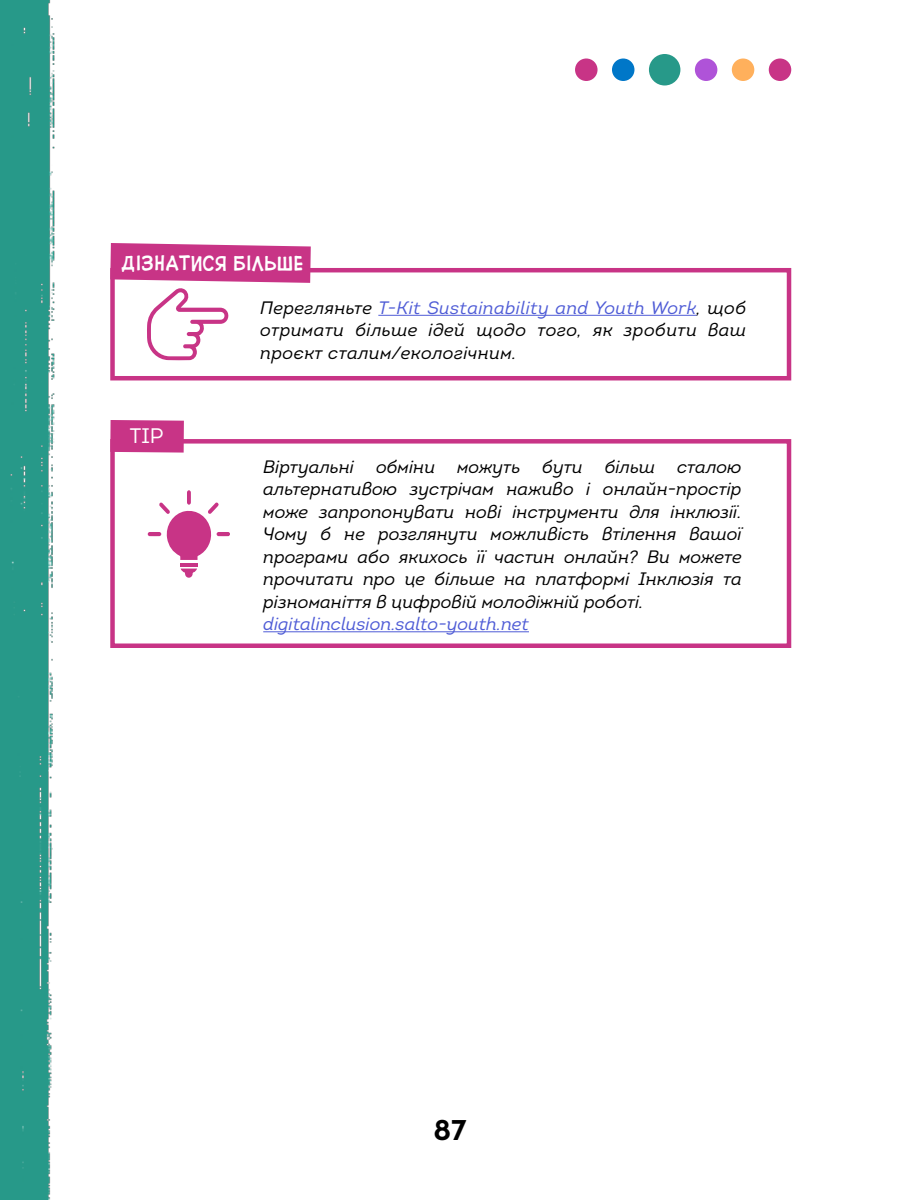
<style>
.page{position:relative;width:900px;height:1200px;background:#fff}
.page>*{position:absolute;margin:0;border:0;box-sizing:border-box;transform-origin:0 0}
.t1{font:700 28.5px "Intro";color:#000}
.t2{font:21px "Intro";color:#fff}
.t3{font:19.5px "V 10 Cent Comics";color:#fff}
.t4{font:italic 18px/22.5px "Intro";letter-spacing:.005em;color:#000;text-align:justify}
.t5{font:italic 18px "Intro";color:#4f5cd6}
.s1{color:#4f5cd6}
</style>
<div class="page">
<img style="left:0;top:0;width:792px;height:1200px">
<hr style="left:378px;top:315px;width:319px;height:1px;background:#4f5cd6">
<div style="left:110px;top:268px;width:681px;height:112px;border:4px solid #c83486"></div>
<hr style="left:263px;top:631px;width:266px;height:1px;background:#4f5cd6">
<div style="left:110px;top:439px;width:681px;height:209px;border:4px solid #c83486"></div>
<svg style="left:181px;top:569px;width:16px;height:9px"></svg>
<hr style="left:180px;top:563px;width:17px;height:3px;background:#c83486">
<svg style="left:148px;top:490px;width:82px;height:70px"></svg>
<svg style="left:110px;top:420px;width:74px;height:33px;background:#ca3b8a"></svg>
<svg style="left:110px;top:243px;width:201px;height:117px"></svg>
<p class="t2" style="left:121px;top:244px;width:135px">LEARN MORE</p>
<p class="t3" style="left:121px;top:251px;width:184px">дізнатися більше</p>
<p class="t2" style="left:130px;top:423px;width:35px">TIP</p>
<p class="t4" style="left:260px;top:296px;width:487px">Перегляньте <span class="s1">T-Kit Sustainability and Youth Work</span>, щоб отримати більше ідей щодо того, як зробити ваш проєкт сталим/екологічним.</p>
<p class="t4" style="left:263px;top:455px;width:480px">Віртуальні обміни можуть бути більш сталою альтернативою зустрічам наживо і онлайн-простір може запропонувати нові інструменти для інклюзії.<br>Чому б не розглянути можливість втілення вашої програми або якихось її частин онлайн? Ви можете прочитати про це більше на платформі Інклюзія та різноманіття в цифровій молодіжній роботі.</p>
<p class="t5" style="left:263px;top:613px;width:267px">digitalinclusion.salto-youth.net</p>
<h1 class="t1" style="left:433px;top:1112px;width:35px">87</h1>
</div>
